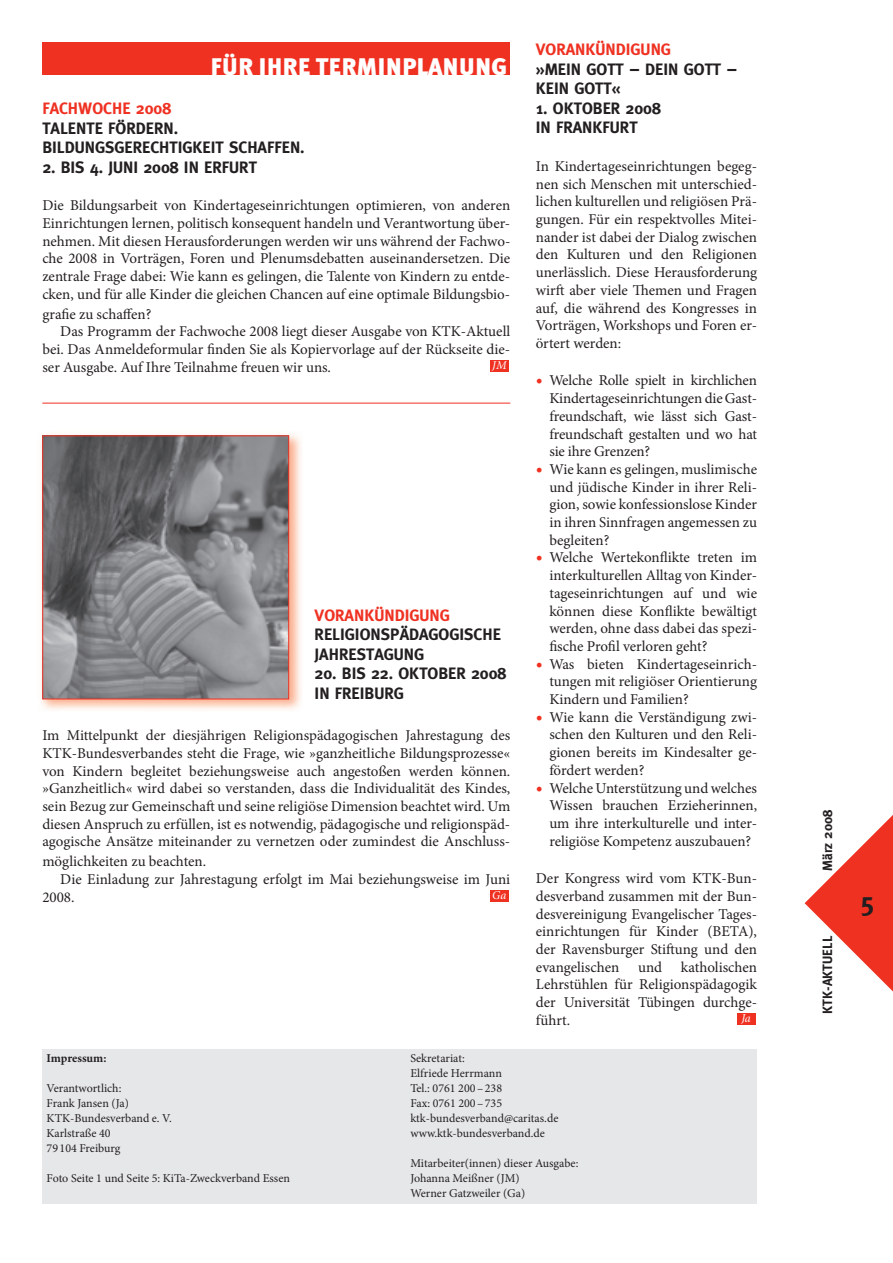
<style>
.page{position:relative;width:893px;height:1263px;background:#fff}
.page>*{position:absolute;margin:0;border:0;box-sizing:border-box;transform-origin:0 0}
.t1{font:700 27px "Meta";color:#231f20}
.t2{font:900 24px "Meta Plus";color:#fff}
.t3{font:700 16.5px/19.5px "Meta";color:#231f20}
.t4{font:700 16.5px "Meta";color:#ef3122}
.t5{font:15px/17.7px "Minion Pro";color:#231f20;text-align:justify}
.t6{font:700 13.5px "Meta";color:#231f20}
.t7{font:12px/15px "Minion Pro";color:#231f20}
.t8{font:700 12px "Minion Pro";letter-spacing:-.005em;color:#231f20}
.t9{font:italic 12px "Minion Pro";color:#fff}
.s1{font-size:18px;color:#ef3122}
</style>
<div class="page">
<svg style="left:804px;top:816px;width:88px;height:175px"></svg>
<div style="left:42px;top:43px;width:468px;height:32px;background:#ef3122"></div>
<div style="left:490px;top:360px;width:19px;height:12px;background:#ef3122"></div>
<div style="left:736px;top:1013px;width:19px;height:12px;background:#ef3122"></div>
<img style="left:41px;top:434px;width:260px;height:276px">
<img style="left:44px;top:437px;width:243px;height:260px">
<div style="left:42px;top:435px;width:247px;height:264px;border:1px solid #ef3122"></div>
<div style="left:490px;top:890px;width:19px;height:12px;background:#ef3122"></div>
<hr style="left:42px;top:403px;width:468px;height:1px;background:#ef3122">
<div style="left:42px;top:1049px;width:715px;height:154px;background:#e6e7e9"></div>
<h2 class="t2" style="left:210px;top:57px;width:298px">FÜR IHRE TERMINPLANUNG</h2>
<p class="t4" style="left:42px;top:102px;width:130px">FACHWOCHE 2008</p>
<p class="t3" style="left:42px;top:120px;width:264px">TALENTE FÖRDERN.<br>BILDUNGSGERECHTIGKEIT SCHAFFEN.</p>
<p class="t3" style="left:42px;top:159px;width:216px">2. BIS 4. JUNI 2008 IN ERFURT</p>
<p class="t5" style="left:42px;top:198px;width:469px">Die Bildungsarbeit von Kindertageseinrichtungen optimieren, von anderen Einrichtungen lernen, politisch konsequent handeln und Verantwortung über&shy;nehmen. Mit diesen Herausforderungen werden wir uns während der Fachwo&shy;che 2008 in Vorträgen, Foren und Plenumsdebatten auseinandersetzen. Die zentrale Frage dabei: Wie kann es gelingen, die Talente von Kindern zu entde&shy;cken, und für alle Kinder die gleichen Chancen auf eine optimale Bildungsbio-</p>
<p class="t5" style="left:42px;top:306px;width:111px">grafie zu schaffen?</p>
<p class="t5" style="left:60px;top:324px;width:451px">Das Programm der Fachwoche 2008 liegt dieser Ausgabe von KTK-Aktuell</p>
<p class="t5" style="left:42px;top:342px;width:469px">bei. Das Anmeldeformular finden Sie als Kopiervorlage auf der Rückseite die-</p>
<p class="t5" style="left:42px;top:359px;width:290px">ser Ausgabe. Auf Ihre Teilnahme freuen wir uns.</p>
<p class="t9" style="left:492px;top:360px;width:16px">JM</p>
<p class="t4" style="left:314px;top:609px;width:137px">VORANKÜNDIGUNG</p>
<p class="t3" style="left:314px;top:626px;width:188px">RELIGIONSPÄDAGOGISCHE<br>JAHRESTAGUNG</p>
<p class="t3" style="left:314px;top:665px;width:193px">20. BIS 22. OKTOBER 2008<br>IN FREIBURG</p>
<p class="t5" style="left:42px;top:728px;width:469px">Im Mittelpunkt der diesjährigen Religionspädagogischen Jahrestagung des KTK-Bundesverbandes steht die Frage, wie »ganzheitliche Bildungsprozesse« von Kindern begleitet beziehungsweise auch angestoßen werden können. »Ganzheitlich« wird dabei so verstanden, dass die Individualität des Kindes, sein Bezug zur Gemeinschaft und seine religiöse Dimension beachtet wird. Um diesen Anspruch zu erfüllen, ist es notwendig, pädagogische und religionspäd&shy;agogische Ansätze miteinander zu vernetzen oder zumindest die Anschluss-</p>
<p class="t5" style="left:42px;top:854px;width:165px">möglichkeiten zu beachten.</p>
<p class="t5" style="left:60px;top:872px;width:451px">Die Einladung zur Jahrestagung erfolgt im Mai beziehungsweise im Juni</p>
<p class="t5" style="left:42px;top:889px;width:34px">2008.</p>
<p class="t9" style="left:492px;top:890px;width:16px">Ga</p>
<p class="t4" style="left:536px;top:44px;width:137px">VORANKÜNDIGUNG</p>
<p class="t3" style="left:536px;top:61px;width:203px">»MEIN GOTT − DEIN GOTT −<br>KEIN GOTT«</p>
<p class="t3" style="left:536px;top:100px;width:127px">1. OKTOBER 2008<br>IN FRANKFURT</p>
<p class="t5" style="left:536px;top:159px;width:223px">In Kindertageseinrichtungen begeg&shy;nen sich Menschen mit unterschied&shy;lichen kulturellen und religiösen Prä&shy;gungen. Für ein respektvolles Mitei&shy;nander ist dabei der Dialog zwischen den Kulturen und den Religionen unerlässlich. Diese Herausforderung wirft aber viele Themen und Fragen auf, die während des Kongresses in Vorträgen, Workshops und Foren er&shy;örtert werden:</p>
<p class="t5" style="left:549px;top:373px;width:209px;text-indent:-14px"><span class="s1">•</span> Welche Rolle spielt in kirchlichen Kindertageseinrichtungen die Gast&shy;freundschaft, wie lässt sich Gast&shy;freundschaft gestalten und wo hat sie ihre Grenzen?</p>
<p class="t5" style="left:549px;top:462px;width:209px;text-indent:-14px"><span class="s1">•</span> Wie kann es gelingen, muslimische und jüdische Kinder in ihrer Reli&shy;gion, sowie konfessionslose Kinder in ihren Sinnfragen angemessen zu begleiten?</p>
<p class="t5" style="left:549px;top:550px;width:209px;text-indent:-14px"><span class="s1">•</span> Welche Wertekonflikte treten im interkulturellen Alltag von Kinder&shy;tageseinrichtungen auf und wie können diese Konflikte bewältigt werden, ohne dass dabei das spezi&shy;fische Profil verloren geht?</p>
<p class="t5" style="left:549px;top:656px;width:209px;text-indent:-14px"><span class="s1">•</span> Was bieten Kindertageseinrich&shy;tungen mit religiöser Orientierung Kindern und Familien?</p>
<p class="t5" style="left:549px;top:709px;width:209px;text-indent:-14px"><span class="s1">•</span> Wie kann die Verständigung zwi&shy;schen den Kulturen und den Reli&shy;gionen bereits im Kindesalter ge&shy;fördert werden?</p>
<p class="t5" style="left:549px;top:780px;width:209px;text-indent:-14px"><span class="s1">•</span> Welche Unterstützung und welches Wissen brauchen Erzieherinnen, um ihre interkulturelle und inter&shy;religiöse Kompetenz auszubauen?</p>
<p class="t5" style="left:536px;top:871px;width:223px">Der Kongress wird vom KTK-Bun&shy;desverband zusammen mit der Bun&shy;desvereinigung Evangelischer Tages&shy;einrichtungen für Kinder (BETA), der Ravensburger Stiftung und den evangelischen</p>
<p class="t5" style="left:536px;top:959px;width:223px;text-indent:145px">katholischen Lehrstühlen für Religionspädagogik der Universität Tübingen durchge&shy;führt.</p>
<p class="t5" style="left:638px;top:959px;width:26px">und</p>
<p class="t9" style="left:741px;top:1013px;width:11px">Ja</p>
<p class="t8" style="left:47px;top:1054px;width:61px">Impressum:</p>
<p class="t7" style="left:47px;top:1082px;width:127px">Verantwortlich:<br>Frank Jansen (Ja)<br>KTK-Bundesverband e. V.<br>Karlstraße 40<br>79 104 Freiburg</p>
<p class="t7" style="left:47px;top:1172px;width:245px">Foto Seite 1 und Seite 5: KiTa-Zweckverband Essen</p>
<p class="t7" style="left:410px;top:1052px;width:150px">Sekretariat:<br>Elfriede Herrmann<br>Tel.: 0761 200 – 238<br>Fax: 0761 200 – 735 ktk-bundesverband@caritas.de www.ktk-bundesverband.de</p>
<p class="t7" style="left:410px;top:1157px;width:170px">Mitarbeiter(innen) dieser Ausgabe:<br>Johanna Meißner (JM)<br>Werner Gatzweiler (Ga)</p>
<p class="t6" style="left:822px;top:871px;width:63px;rotate:-90deg">März 2008</p>
<p class="t6" style="left:822px;top:1014px;width:80px;rotate:-90deg">KTK-AKTUELL</p>
<h1 class="t1" style="left:859px;top:892px;width:16px">5</h1>
</div>
